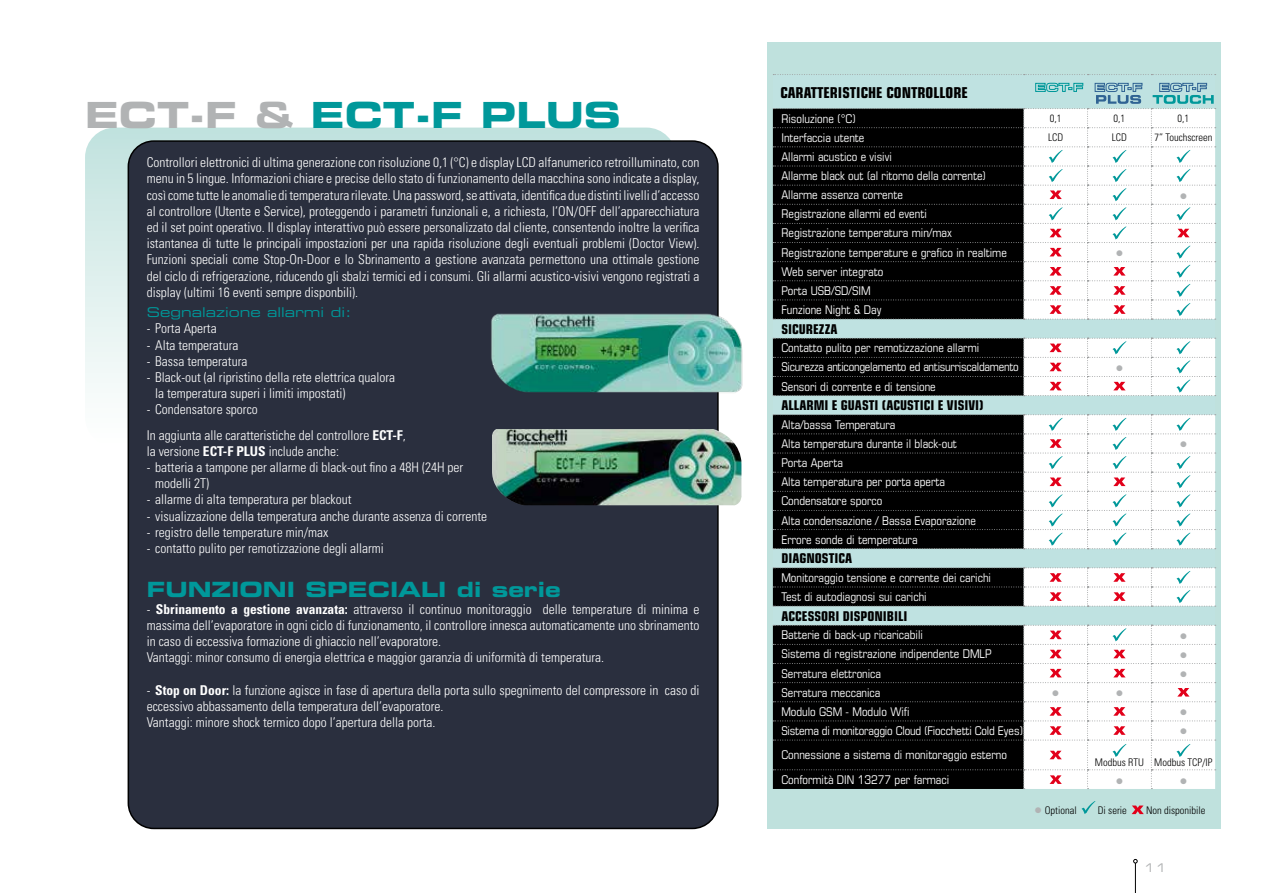
<style>
.page{position:relative;width:1263px;height:893px;background:#fff}
.page>*{position:absolute;margin:0;border:0;box-sizing:border-box;transform-origin:0 0}
.t1{font:36px "Eurostile LT Std Bold Ex 2";color:#00989a}
.t2{font:21px "Eurostile LT Std Bold Ex 2";color:#00989a}
.t3{font:700 condensed 15px "Eurostile LT Std";color:#000}
.t4{font:300 condensed 13.5px/16.2px "Univers LT Std";color:#fff}
.t5{font:700 condensed 13.5px "Eurostile LT Std";color:#000}
.t6{font:13.5px "Eurostile LT Std Ex 2";color:#00989a}
.t7{font:13.5px "Arial";color:#b1b3b4}
.t8{font:condensed 12px/19.2px "Eurostile LT Std";color:#fff}
.t9{font:condensed 12px/19.2px "Eurostile LT Std";letter-spacing:-.02em;color:#fff}
.t10{font:12px "Eurostile LT Std Ex 2";color:#b1b3b4}
.t11{font:300 condensed 10.5px "Univers LT Std";color:#000}
.s1{color:#b1b3b4}
.s2{font-weight:700}
.s3{font-family:"Arial";font-weight:400;font-stretch:normal;font-size:13.5px;color:#b1b3b4}
</style>
<div class="page">
<hr style="left:1135px;top:863px;width:1px;height:30px;background:#000">
<svg style="left:1133px;top:859px;width:5px;height:4px"></svg>
<svg style="left:85px;top:128px;width:586px;height:318px"></svg>
<div style="left:128px;top:141px;width:590px;height:687px;background:#2a2f3e;border-radius:26px"></div>
<img style="left:491px;top:296px;width:252px;height:124px">
<div style="left:767px;top:43px;width:454px;height:786px;background:#bfe1dd"></div>
<svg style="left:1081px;top:801px;width:14px;height:13px"></svg>
<svg style="left:1131px;top:805px;width:13px;height:9px"></svg>
<div style="left:773px;top:320px;width:251px;height:305px;background:#bfe2e1"></div>
<div style="left:1024px;top:320px;width:191px;height:305px;background:#bfe2e1"></div>
<svg style="left:773px;top:74px;width:443px;height:1px"></svg>
<svg style="left:773px;top:338px;width:443px;height:58px"></svg>
<svg style="left:773px;top:414px;width:443px;height:135px"></svg>
<svg style="left:773px;top:567px;width:443px;height:40px"></svg>
<svg style="left:773px;top:625px;width:443px;height:164px"></svg>
<img style="left:492px;top:429px;width:250px;height:76px">
<svg style="left:773px;top:83px;width:443px;height:237px"></svg>
<h1 class="t1" style="left:85px;top:89px;width:538px"><span class="s1">ECT-F &amp;</span> ECT-F PLUS</h1>
<p class="t4" style="left:147px;top:154px;width:554px;text-align:justify">Controllori elettronici di ultima generazione con risoluzione 0,1 (°C) e display LCD alfanumerico retroilluminato, con menu in 5 lingue. Informazioni chiare e precise dello stato di funzionamento della macchina sono indicate a display, così come tutte le anomalie di temperatura rilevate. Una password, se attivata, identifica due distinti livelli d’accesso al controllore (Utente e Service), proteggendo i parametri funzionali e, a richiesta, l’ON/OFF dell’apparecchiatura ed il set point operativo. Il display interattivo può essere personalizzato dal cliente, consentendo inoltre la verifica istantanea di tutte le principali impostazioni per una rapida risoluzione degli eventuali problemi (Doctor View).<br>Funzioni speciali come Stop-On-Door e lo Sbrinamento a gestione avanzata permettono una ottimale gestione del ciclo di refrigerazione, riducendo gli sbalzi termici ed i consumi. Gli allarmi acustico-visivi vengono registrati a display (ultimi 16 eventi sempre disponbili).</p>
<p class="t6" style="left:147px;top:303px;width:206px">Segnalazione allarmi di:</p>
<p class="t4" style="left:147px;top:320px;width:71px">- Porta Aperta</p>
<p class="t4" style="left:147px;top:337px;width:93px">- Alta temperatura</p>
<p class="t4" style="left:147px;top:353px;width:102px">- Bassa temperatura</p>
<p class="t4" style="left:155px;top:369px;width:241px;text-indent:-9px">- Black-out (al ripristino della rete elettrica qualora la temperatura superi i limiti impostati)</p>
<p class="t4" style="left:147px;top:401px;width:113px">- Condensatore sporco</p>
<p class="t4" style="left:147px;top:427px;width:261px">In aggiunta alle caratteristiche del controllore <span class="s2">ECT-F</span>, la versione <span class="s2">ECT-F PLUS</span> include anche:</p>
<p class="t4" style="left:155px;top:459px;width:310px;text-indent:-9px">- batteria a tampone per allarme di black-out fino a 48H (24H per modelli 2T)</p>
<p class="t4" style="left:147px;top:492px;width:206px">- allarme di alta temperatura per blackout</p>
<p class="t4" style="left:147px;top:508px;width:342px">- visualizzazione della temperatura anche durante assenza di corrente</p>
<p class="t4" style="left:147px;top:524px;width:183px">- registro delle temperature min/max</p>
<p class="t4" style="left:147px;top:540px;width:239px">- contatto pulito per remotizzazione degli allarmi</p>
<h2 class="t2" style="left:147px;top:575px;width:416px">FUNZIONI SPECIALI di serie</h2>
<p class="t4" style="left:147px;top:601px;width:554px">- <span class="s2">Sbrinamento a gestione avanzata:</span> attraverso il continuo monitoraggio delle temperature di minima e massima dell’evaporatore in ogni ciclo di funzionamento, il controllore innesca automaticamente uno sbrinamento in caso di eccessiva formazione di ghiaccio nell’evaporatore.<br>Vantaggi: minor consumo di energia elettrica e maggior garanzia di uniformità di temperatura.</p>
<p class="t4" style="left:147px;top:682px;width:554px">- <span class="s2">Stop on Door:</span> la funzione agisce in fase di apertura della porta sullo spegnimento del compressore in caso di eccessivo abbassamento della temperatura dell’evaporatore.<br>Vantaggi: minore shock termico dopo l’apertura della porta.</p>
<p class="t3" style="left:780px;top:84px;width:189px">CARATTERISTICHE CONTROLLORE</p>
<p class="t8" style="left:781px;top:109px;width:76px">Risoluzione (°C)</p>
<p class="t11" style="left:1050px;top:112px;width:13px">0,1</p>
<p class="t11" style="left:1114px;top:112px;width:13px">0,1</p>
<p class="t11" style="left:1177px;top:112px;width:13px">0,1</p>
<p class="t8" style="left:781px;top:128px;width:85px">Interfaccia utente</p>
<p class="t11" style="left:1048px;top:131px;width:17px">LCD</p>
<p class="t11" style="left:1112px;top:131px;width:17px">LCD</p>
<p class="t11" style="left:1154px;top:131px;width:60px">7” Touchscreen</p>
<p class="t8" style="left:781px;top:147px;width:206px">Allarmi acustico e visivi<br>Allarme black out (al ritorno della corrente)<br>Allarme assenza corrente</p>
<p class="t7" style="left:1179px;top:186px;width:10px">●</p>
<p class="t8" style="left:781px;top:204px;width:227px">Registrazione allarmi ed eventi<br>Registrazione temperatura min/max<br>Registrazione temperature e grafico in realtime</p>
<p class="t8" style="left:781px;top:262px;width:104px">Web server integrato<br>Porta USB/SD/SIM<br>Funzione Night &amp; Day</p>
<p class="t5" style="left:781px;top:321px;width:58px">SICUREZZA</p>
<p class="t9" style="left:781px;top:338px;width:239px">Contatto pulito per remotizzazione allarmi<br>Sicurezza anticongelamento ed antisurriscaldamento</p>
<p class="t8" style="left:781px;top:376px;width:156px">Sensori di corrente e di tensione</p>
<p class="t5" style="left:781px;top:397px;width:204px">ALLARMI E GUASTI (ACUSTICI E VISIVI)</p>
<p class="t8" style="left:781px;top:415px;width:177px">Alta/bassa Temperatura<br>Alta temperatura durante il black-out</p>
<p class="t7" style="left:1115px;top:243px;width:10px">●</p>
<p class="t7" style="left:1115px;top:358px;width:10px">●</p>
<p class="t7" style="left:1179px;top:434px;width:10px">●</p>
<p class="t8" style="left:781px;top:453px;width:196px">Porta Aperta<br>Alta temperatura per porta aperta<br>Condensatore sporco<br>Alta condensazione / Bassa Evaporazione<br>Errore sonde di temperatura</p>
<p class="t5" style="left:781px;top:550px;width:72px">DIAGNOSTICA</p>
<p class="t8" style="left:781px;top:568px;width:211px">Monitoraggio tensione e corrente dei carichi<br>Test di autodiagnosi sui carichi</p>
<p class="t5" style="left:781px;top:608px;width:128px">ACCESSORI DISPONIBILI</p>
<p class="t8" style="left:781px;top:625px;width:143px">Batterie di back-up ricaricabili</p>
<p class="t7" style="left:1179px;top:626px;width:10px">●</p>
<p class="t8" style="left:781px;top:644px;width:212px">Sistema di registrazione indipendente DMLP</p>
<p class="t7" style="left:1179px;top:645px;width:10px">●</p>
<p class="t8" style="left:781px;top:663px;width:101px">Serratura elettronica</p>
<p class="t7" style="left:1179px;top:664px;width:10px">●</p>
<p class="t8" style="left:781px;top:683px;width:101px">Serratura meccanica</p>
<p class="t7" style="left:1051px;top:683px;width:10px">●</p>
<p class="t7" style="left:1115px;top:683px;width:10px">●</p>
<p class="t8" style="left:781px;top:702px;width:130px">Modulo GSM - Modulo Wifi</p>
<p class="t7" style="left:1179px;top:702px;width:10px">●</p>
<p class="t8" style="left:781px;top:721px;width:243px">Sistema di monitoraggio Cloud (Fiocchetti Cold Eyes)</p>
<p class="t7" style="left:1179px;top:721px;width:10px">●</p>
<p class="t8" style="left:781px;top:745px;width:227px">Connessione a sistema di monitoraggio esterno</p>
<p class="t11" style="left:1095px;top:756px;width:119px">Modbus RTU Modbus TCP/IP</p>
<p class="t8" style="left:781px;top:770px;width:169px">Conformità DIN 13277 per farmaci</p>
<p class="t7" style="left:1115px;top:770px;width:10px">●</p>
<p class="t7" style="left:1179px;top:770px;width:10px">●</p>
<p class="t11" style="left:1034px;top:804px;width:44px"><span class="s3">●</span> Optional</p>
<p class="t11" style="left:1098px;top:804px;width:31px">Di serie</p>
<p class="t11" style="left:1146px;top:804px;width:61px">Non disponibile</p>
<p class="t10" style="left:1144px;top:860px;width:25px">11</p>
</div>
